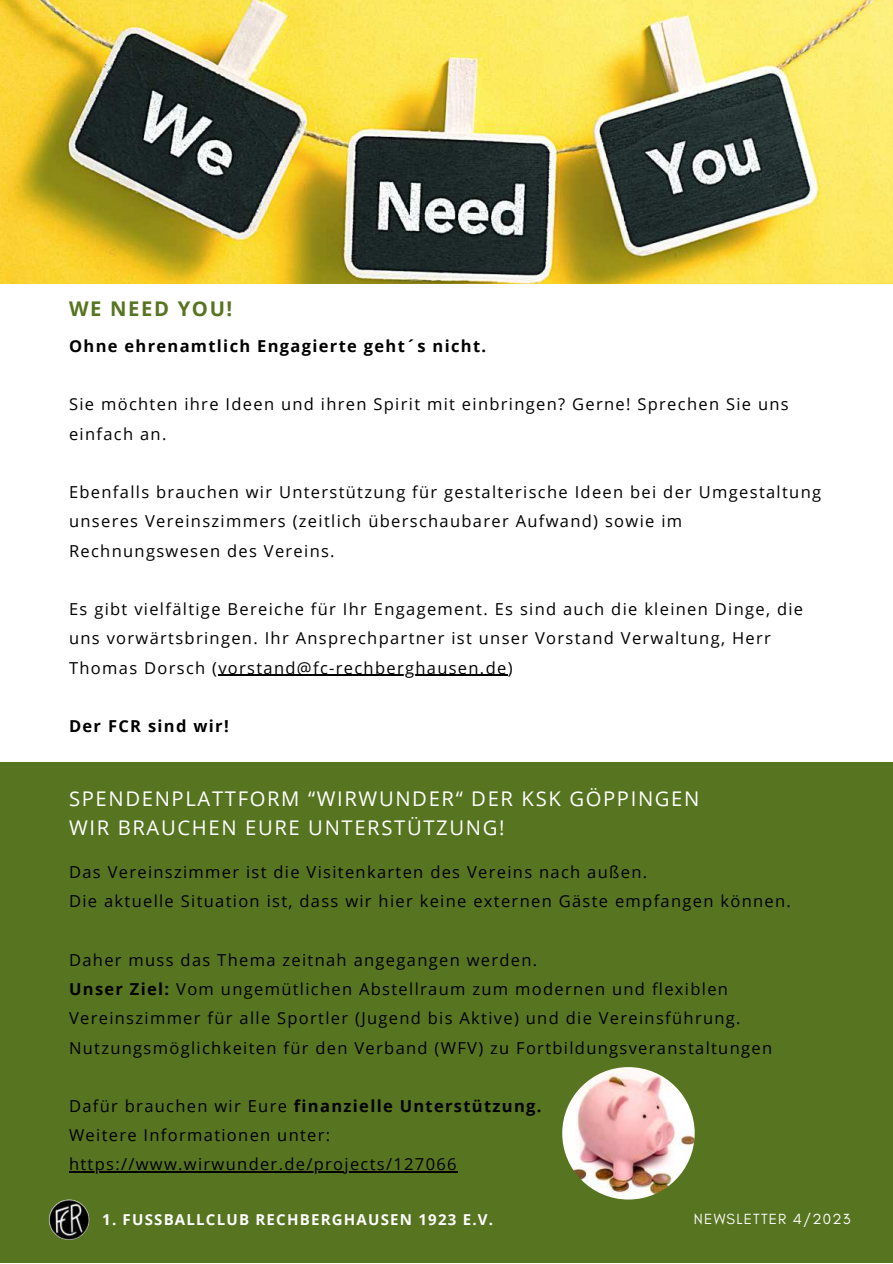
<style>
.page{position:relative;width:893px;height:1264px;background:#fff}
.page>*{position:absolute;margin:0;border:0;box-sizing:border-box;transform-origin:0 0}
.t1{font:20.25px/28px "Open Sans";letter-spacing:.08em;color:#fff}
.t2{font:700 20.25px "Open Sans";letter-spacing:.08em;color:#577421}
.t3{font:16.5px/29.2px "Open Sans";letter-spacing:.08em;color:#000}
.t4{font:700 16.5px "Open Sans";letter-spacing:.08em;color:#000}
.t5{font:700 15px "Open Sans";letter-spacing:.08em;color:#fdfdfd}
.t6{font:15px "Glacial Indifference";letter-spacing:.08em;color:#fcfcfc}
.s1{font-weight:700}
</style>
<div class="page">
<img style="left:0;top:0;width:892px;height:283px">
<div style="left:0;top:762px;width:892px;height:500px;background:#577421"></div>
<img style="left:49px;top:1199px;width:40px;height:40px;border-radius:50%">
<img style="left:562px;top:1067px;width:132px;height:132px;border-radius:50%">
<hr style="left:218px;top:674px;width:289px;height:2px;background:#000">
<hr style="left:69px;top:1171px;width:389px;height:1px;background:#000">
<p class="t2" style="left:69px;top:295px;width:165px">WE NEED YOU!</p>
<p class="t4" style="left:69px;top:334px;width:418px">Ohne ehrenamtlich Engagierte geht´s nicht.</p>
<p class="t3" style="left:69px;top:389px;width:721px">Sie möchten ihre Ideen und ihren Spirit mit einbringen? Gerne! Sprechen Sie uns einfach an.</p>
<p class="t3" style="left:69px;top:477px;width:753px">Ebenfalls brauchen wir Unterstützung für gestalterische Ideen bei der Umgestaltung unseres Vereinszimmers (zeitlich überschaubarer Aufwand) sowie im<br>Rechnungswesen des Vereins.</p>
<p class="t3" style="left:69px;top:594px;width:735px">Es gibt vielfältige Bereiche für Ihr Engagement. Es sind auch die kleinen Dinge, die uns vorwärtsbringen. Ihr Ansprechpartner ist unser Vorstand Verwaltung, Herr<br>Thomas Dorsch (vorstand@fc-rechberghausen.de)</p>
<p class="t4" style="left:69px;top:714px;width:161px">Der FCR sind wir!</p>
<p class="t1" style="left:69px;top:784px;width:632px">SPENDENPLATTFORM “WIRWUNDER“ DER KSK GÖPPINGEN<br>WIR BRAUCHEN EURE UNTERSTÜTZUNG!</p>
<p class="t3" style="left:69px;top:857px;width:723px">Das Vereinszimmer ist die Visitenkarten des Vereins nach außen.<br>Die aktuelle Situation ist, dass wir hier keine externen Gäste empfangen können.</p>
<p class="t3" style="left:69px;top:944px;width:704px">Daher muss das Thema zeitnah angegangen werden.<br><span class="s1">Unser Ziel:</span> Vom ungemütlichen Abstellraum zum modernen und flexiblen Vereinszimmer für alle Sportler (Jugend bis Aktive) und die Vereinsführung.<br>Nutzungsmöglichkeiten für den Verband (WFV) zu Fortbildungsveranstaltungen</p>
<p class="t3" style="left:69px;top:1090px;width:474px">Dafür brauchen wir Eure <span class="s1">finanzielle Unterstützung.<br></span>Weitere Informationen unter: https://www.wirwunder.de/projects/127066</p>
<p class="t5" style="left:102px;top:1209px;width:392px">1. FUSSBALLCLUB RECHBERGHAUSEN 1923 E.V.</p>
<p class="t6" style="left:694px;top:1210px;width:158px">NEWSLETTER 4/2023</p>
</div>
